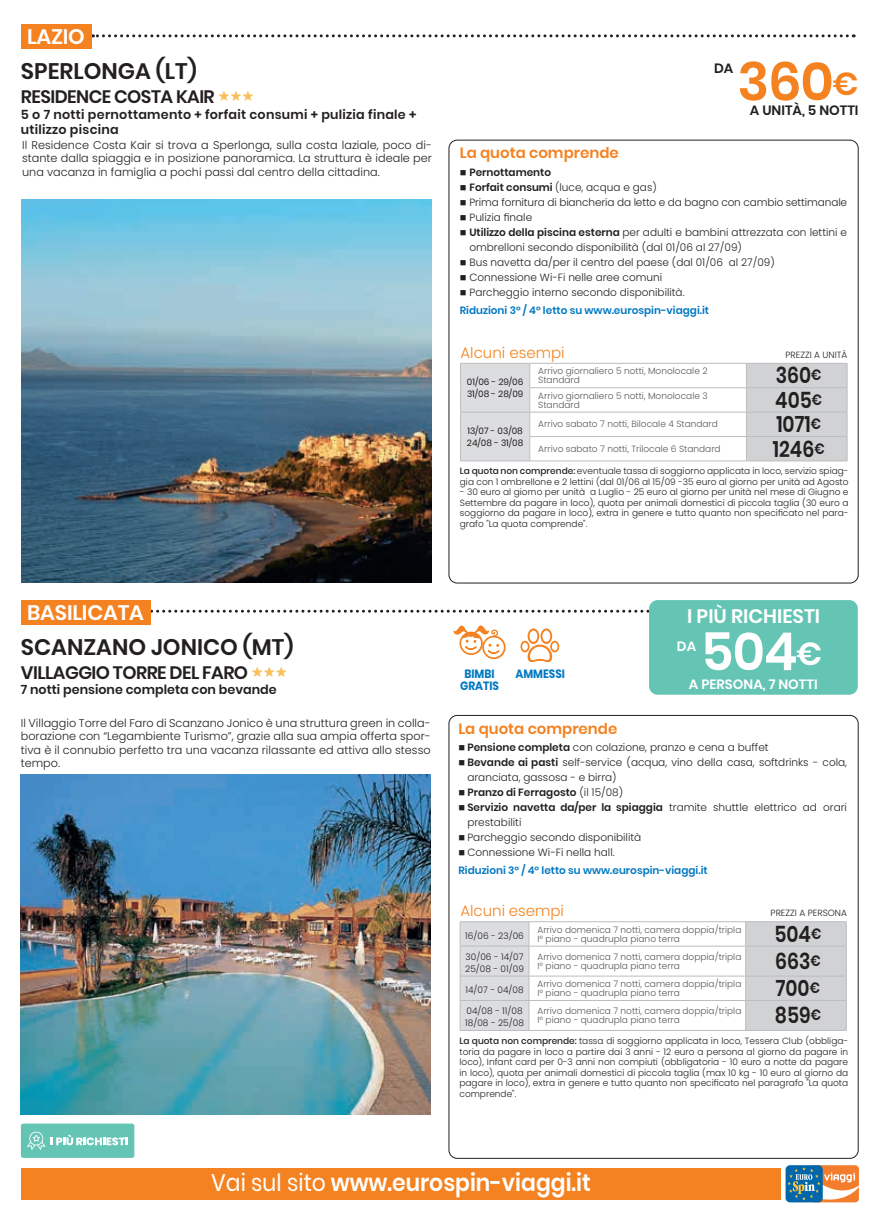
<style>
.page{position:relative;width:893px;height:1221px;background:#fff}
.page>*{position:absolute;margin:0;border:0;box-sizing:border-box;transform-origin:0 0}
.t1{font:600 53.1px "Poppins";color:#f58220}
.t2{font:600 52.5px "Poppins";color:#fff}
.t3{font:600 24px "Poppins";color:#fff;scale:.91 1}
.t4{font:600 22.5px "Poppins";color:#231f20;scale:.85 1}
.t5{font:600 22.5px "Poppins";color:#231f20}
.t6{font:600 21px "Poppins";letter-spacing:-.01em;color:#fff}
.t7{font:600 19.5px "Poppins";color:#fff}
.t8{font:600 18px "Poppins";letter-spacing:-.03em;color:#231f20}
.t9{font:600 15px "Poppins";color:#f58220}
.t10{font:300 15px "Poppins";color:#f58220}
.t11{font:600 13.5px "Poppins";color:#fff}
.t12{font:600 13.5px "Poppins";color:#231f20}
.t13{font:600 12.75px/15.3px "Poppins";letter-spacing:.02em;color:#231f20}
.t14{font:600 12.75px "Poppins";color:#231f20}
.t15{font:700 12px/12px "Poppins";color:#0079c2;text-align:center;scale:.9 1}
.t16{font:300 11.25px/13.5px "Poppins";color:#231f20;text-align:justify}
.t17{font:300 10.5px/15px "Poppins";color:#231f20}
.t18{font:600 10.5px/18px "Poppins";color:#0079c2}
.t19{font:600 10.5px "Poppins";color:#231f20}
.t20{font:300 9px/10.5px "Poppins";color:#231f20}
.t21{font:300 9px/9px "Poppins";color:#57585a}
.t22{font:9px/12px "Poppins";color:#231f20}
.s1{font-size:31.8px}
.s2{font-weight:600}
.s3{color:#231f20}
.s4{font-weight:300;color:#231f20}
.s5{font-size:15px}
.s6{font-weight:500}
.s7{font-weight:300}
.s8{font-weight:400}
</style>
<div class="page">
<div style="left:786px;top:1165px;width:37px;height:37px;background:#0167aa;border-radius:5px"></div>
<svg style="left:788px;top:1165px;width:71px;height:37px"></svg>
<div style="left:21px;top:1167px;width:760px;height:32px;background:#f58220"></div>
<svg style="left:92px;top:34px;width:755px;height:3px"></svg>
<div style="left:21px;top:25px;width:70px;height:24px;background:#f58220"></div>
<svg style="left:151px;top:609px;width:498px;height:3px"></svg>
<img style="left:22px;top:199px;width:409px;height:383px">
<div style="left:21px;top:600px;width:130px;height:24px;background:#f58220"></div>
<hr style="left:460px;top:1030px;width:69px;height:1px;background:#bcbdc0">
<hr style="left:529px;top:1030px;width:216px;height:1px;background:#bcbdc0">
<svg style="left:460px;top:921px;width:387px;height:109px"></svg>
<hr style="left:745px;top:1000px;width:102px;height:1px;background:#bcbdc0">
<hr style="left:745px;top:1000px;width:1px;height:30px;background:#bcbdc0">
<hr style="left:846px;top:1000px;width:1px;height:30px;background:#bcbdc0">
<hr style="left:745px;top:1030px;width:102px;height:1px;background:#bcbdc0">
<div style="left:21px;top:1123px;width:113px;height:34px;background:#64c5b4;border-radius:2px"></div>
<svg style="left:27px;top:1131px;width:18px;height:18px"></svg>
<svg style="left:51px;top:1134px;width:77px;height:11px"></svg>
<div style="left:649px;top:600px;width:209px;height:94px;background:#64c5b4;border-radius:9px"></div>
<svg style="left:460px;top:363px;width:388px;height:98px"></svg>
<hr style="left:746px;top:460px;width:101px;height:1px;background:#bcbdc0">
<svg style="left:453px;top:625px;width:53px;height:34px"></svg>
<svg style="left:520px;top:628px;width:39px;height:34px"></svg>
<img style="left:21px;top:774px;width:410px;height:340px">
<h3 class="t6" style="left:27px;top:25px;width:59px">LAZIO</h3>
<h3 class="t5" style="left:21px;top:58px;width:177px">SPERLONGA (LT)</h3>
<h3 class="t8" style="left:21px;top:86px;width:195px">RESIDENCE COSTA KAIR</h3>
<h3 class="t13" style="left:21px;top:106px;width:397px">5 o 7 notti pernottamento + forfait consumi + pulizia finale + utilizzo piscina</h3>
<p class="t16" style="left:22px;top:138px;width:411px">Il Residence Costa Kair si trova a Sperlonga, sulla costa laziale, poco di&shy;stante dalla spiaggia e in posizione panoramica. La struttura è ideale per una vacanza in famiglia a pochi passi dal centro della cittadina.</p>
<h3 class="t12" style="left:714px;top:60px;width:21px">DA</h3>
<h1 class="t1" style="left:737px;top:51px;width:123px">360<span class="s1">€</span></h1>
<h3 class="t12" style="left:750px;top:102px;width:110px">A UNITÀ, 5 NOTTI</h3>
<h3 class="t9" style="left:460px;top:144px;width:160px">La quota comprende</h3>
<p class="t19" style="left:460px;top:166px;width:93px">■ Pernottamento</p>
<p class="t17" style="left:460px;top:180px;width:198px">■ <span class="s2">Forfait consumi</span> (luce, acqua e gas)</p>
<p class="t17" style="left:460px;top:195px;width:389px">■ Prima fornitura di biancheria da letto e da bagno con cambio settimanale</p>
<p class="t17" style="left:460px;top:210px;width:74px">■ Pulizia finale</p>
<p class="t17" style="left:469px;top:225px;width:379px;text-indent:-10px">■ <span class="s2">Utilizzo della piscina esterna</span> per adulti e bambini attrezzata con lettini e ombrelloni secondo disponibilità (dal 01/06 al 27/09)</p>
<p class="t17" style="left:460px;top:255px;width:317px">■ Bus navetta da/per il centro del paese (dal 01/06 al 27/09)</p>
<p class="t17" style="left:460px;top:270px;width:204px">■ Connessione Wi-Fi nelle aree comuni</p>
<p class="t18" style="left:460px;top:284px;width:251px"><span class="s3">■</span> <span class="s4">Parcheggio interno secondo disponibilità.<br></span>Riduzioni 3° / 4° letto su www.eurospin-viaggi.it</p>
<h3 class="t10" style="left:461px;top:344px;width:106px">Alcuni esempi</h3>
<p class="t22" style="left:467px;top:376px;width:58px">01/06 - 29/06<br>31/08 - 28/09</p>
<p class="t20" style="left:785px;top:349px;width:63px">PREZZI A UNITÀ</p>
<p class="t21" style="left:538px;top:366px;width:171px">Arrivo giornaliero 5 notti, Monolocale 2<br>Standard</p>
<h3 class="t4" style="left:776px;top:362px;width:55px">360<span class="s5">€</span></h3>
<p class="t21" style="left:538px;top:391px;width:171px">Arrivo giornaliero 5 notti, Monolocale 3<br>Standard</p>
<h3 class="t4" style="left:775px;top:387px;width:57px">405<span class="s5">€</span></h3>
<p class="t21" style="left:538px;top:420px;width:181px">Arrivo sabato 7 notti, Bilocale 4 Standard</p>
<h3 class="t4" style="left:776px;top:411px;width:54px">1071<span class="s5">€</span></h3>
<p class="t21" style="left:538px;top:444px;width:184px">Arrivo sabato 7 notti, Trilocale 6 Standard</p>
<h3 class="t4" style="left:773px;top:436px;width:63px">1246<span class="s5">€</span></h3>
<p class="t20" style="left:460px;top:466px;width:390px"><span class="s6">La quota non comprende:</span> eventuale tassa di soggiorno applicata in loco, servizio spiag&shy;gia con 1 ombrellone e 2 lettini (dal 01/06 al 15/09 -35 euro al giorno per unità ad Agosto</p>
<p class="t20" style="left:460px;top:487px;width:390px;text-align:justify">- 30 euro al giorno per unità a Luglio - 25 euro al giorno per unità nel mese di Giugno e Settembre da pagare in loco), quota per animali domestici di piccola taglia (30 euro a soggiorno da pagare in loco), extra in genere e tutto quanto non specificato nel para&shy;grafo "La quota comprende".</p>
<p class="t22" style="left:467px;top:424px;width:58px">13/07 - 03/08<br>24/08 - 31/08</p>
<h3 class="t6" style="left:27px;top:600px;width:118px">BASILICATA</h3>
<h3 class="t5" style="left:21px;top:633px;width:274px">SCANZANO JONICO (MT)</h3>
<h3 class="t8" style="left:21px;top:661px;width:229px">VILLAGGIO TORRE DEL FARO</h3>
<h3 class="t14" style="left:21px;top:682px;width:257px">7 notti pensione completa con bevande</h3>
<p class="t16" style="left:21px;top:716px;width:411px">Il Villaggio Torre del Faro di Scanzano Jonico è una struttura green in colla&shy;borazione con “Legambiente Turismo”, grazie alla sua ampia offerta spor&shy;tiva è il connubio perfetto tra una vacanza rilassante ed attiva allo stesso tempo.</p>
<h3 class="t15" style="left:460px;top:667px;width:45px">BIMBI<br>GRATIS</h3>
<h3 class="t15" style="left:515px;top:667px;width:57px">AMMESSI</h3>
<h3 class="t7" style="left:687px;top:604px;width:135px">I PIÙ RICHIESTI</h3>
<h2 class="t2" style="left:701px;top:621px;width:123px">504<span class="s1">€</span></h2>
<h3 class="t11" style="left:677px;top:638px;width:21px">DA</h3>
<h3 class="t11" style="left:689px;top:676px;width:130px">A PERSONA, 7 NOTTI</h3>
<h3 class="t9" style="left:458px;top:720px;width:160px">La quota comprende</h3>
<p class="t17" style="left:458px;top:740px;width:312px">■ <span class="s2">Pensione completa</span> con colazione, pranzo e cena a buffet</p>
<p class="t17" style="left:467px;top:755px;width:381px;text-indent:-9px">■ <span class="s2">Bevande ai pasti</span> self-service (acqua, vino della casa, softdrinks - cola, aranciata, gassosa - e birra)</p>
<p class="t19" style="left:458px;top:786px;width:166px">■ Pranzo di Ferragosto <span class="s7">(il 15/08)</span></p>
<p class="t17" style="left:467px;top:800px;width:381px;text-indent:-9px">■ <span class="s2">Servizio navetta da/per la spiaggia</span> tramite shuttle elettrico ad orari prestabiliti</p>
<p class="t17" style="left:458px;top:830px;width:184px">■ Parcheggio secondo disponibilità</p>
<p class="t18" style="left:458px;top:843px;width:251px"><span class="s3">■</span> <span class="s4">Connessione Wi-Fi nella hall.<br></span>Riduzioni 3° / 4° letto su www.eurospin-viaggi.it</p>
<h3 class="t10" style="left:460px;top:901px;width:105px">Alcuni esempi</h3>
<p class="t20" style="left:771px;top:907px;width:78px">PREZZI A PERSONA</p>
<p class="t20" style="left:465px;top:930px;width:60px">16/06 - 23/06</p>
<p class="t21" style="left:537px;top:924px;width:205px">Arrivo domenica 7 notti, camera doppia/tripla<br>I° piano - quadrupla piano terra</p>
<h3 class="t4" style="left:774px;top:920px;width:57px">504<span class="s5">€</span></h3>
<p class="t20" style="left:465px;top:950px;width:60px;line-height:12px">30/06 - 14/07<br>25/08 - 01/09</p>
<p class="t21" style="left:537px;top:952px;width:205px">Arrivo domenica 7 notti, camera doppia/tripla<br>I° piano - quadrupla piano terra</p>
<h3 class="t4" style="left:775px;top:948px;width:55px">663<span class="s5">€</span></h3>
<p class="t20" style="left:465px;top:984px;width:60px">14/07 - 04/08</p>
<p class="t21" style="left:537px;top:979px;width:205px">Arrivo domenica 7 notti, camera doppia/tripla<br>I° piano - quadrupla piano terra</p>
<h3 class="t4" style="left:776px;top:975px;width:54px">700<span class="s5">€</span></h3>
<p class="t20" style="left:465px;top:1005px;width:60px;line-height:12px">04/08 - 11/08<br>18/08 - 25/08</p>
<p class="t21" style="left:537px;top:1006px;width:205px">Arrivo domenica 7 notti, camera doppia/tripla<br>I° piano - quadrupla piano terra</p>
<h3 class="t4" style="left:775px;top:1002px;width:56px">859<span class="s5">€</span></h3>
<p class="t20" style="left:459px;top:1036px;width:390px;text-align:justify"><span class="s6">La quota non comprende:</span> tassa di soggiorno applicata in loco, Tessera Club (obbliga&shy;toria da pagare in loco a partire dai 3 anni - 12 euro a persona al giorno da pagare in loco), Infant card per 0-3 anni non compiuti (obbligatoria - 10 euro a notte da pagare in loco), quota per animali domestici di piccola taglia (max 10 kg - 10 euro al giorno da pagare in loco), extra in genere e tutto quanto non specificato nel paragrafo "La quota comprende".</p>
<h3 class="t3" style="left:211px;top:1168px;width:419px"><span class="s8">Vai sul sito</span> www.eurospin-viaggi.it</h3>
</div>
